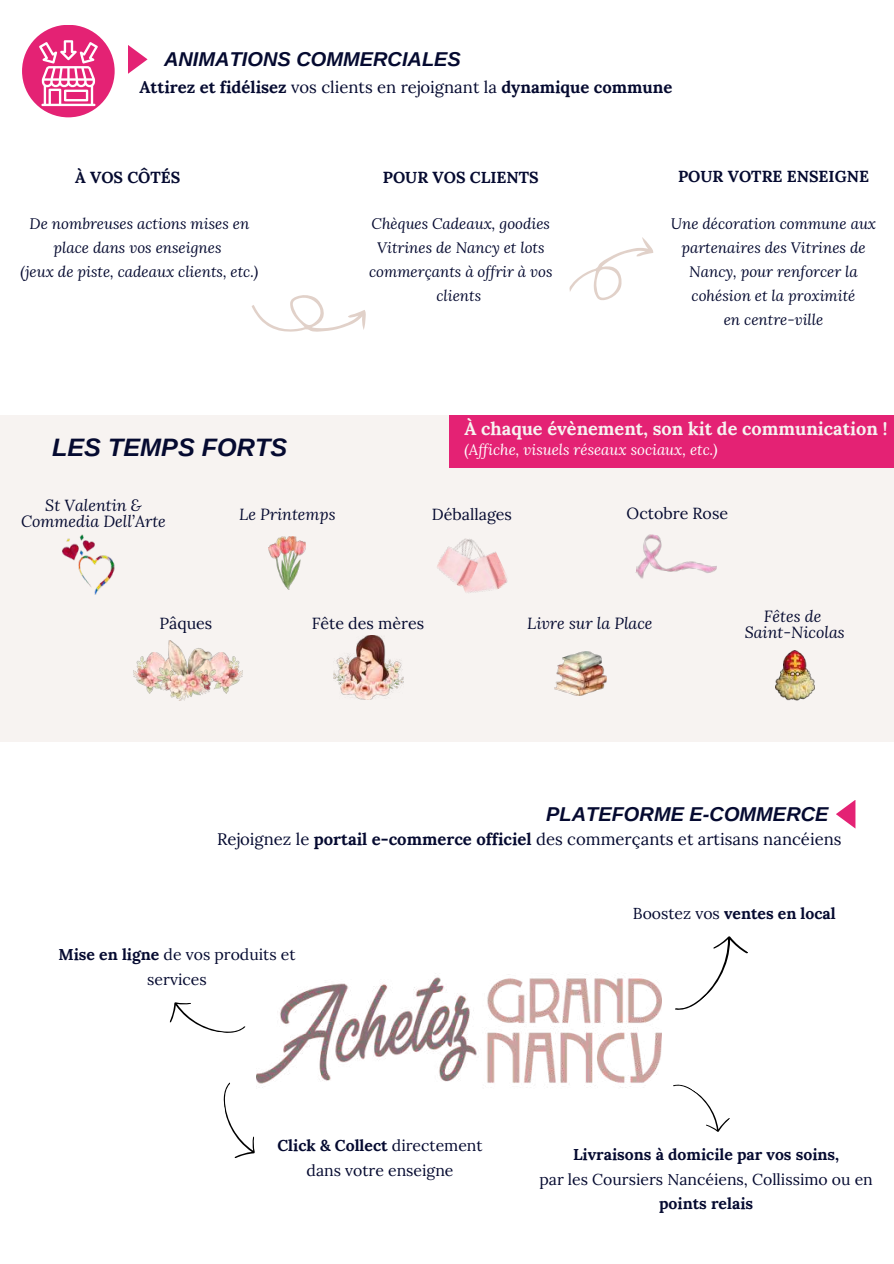
<style>
.page{position:relative;width:894px;height:1264px;background:#fff}
.page>*{position:absolute;margin:0;border:0;box-sizing:border-box;transform-origin:0 0}
.t1{font:italic 700 25.2px "Arimo";color:#050a30}
.t2{font:italic 700 19.95px "Arimo";color:#050a30}
.t3{font:700 18.15px "Lora";color:#f7f3f1}
.t4{font:16.65px "Lora";color:#050a30}
.t5{font:700 16.65px "Lora";color:#050a30}
.t6{font:italic 16.05px/16px "Lora";color:#050a30;text-align:center}
.t7{font:16.05px "Lora";color:#050a30}
.t8{font:700 15.9px "Lora";color:#050a30}
.t9{font:15.75px/25px "Lora";color:#050a30;text-align:center}
.t10{font:700 15.75px "Lora";color:#050a30}
.t11{font:italic 15.15px/23.9px "Lora";color:#050a30;text-align:center}
.t12{font:italic 15px "Lora";color:#fff}
.s1{font-weight:400}
.s2{font-weight:700}
</style>
<div class="page">
<div style="left:0;top:415px;width:893px;height:326px;background:#f7f3f1"></div>
<svg style="left:836px;top:800px;width:19px;height:28px"></svg>
<div style="left:22px;top:25px;width:93px;height:92px;background:#e42274;border-radius:50%"></div>
<svg style="left:39px;top:40px;width:59px;height:66px"></svg>
<img style="left:215px;top:652px;width:27px;height:41px">
<img style="left:133px;top:652px;width:24px;height:41px">
<img style="left:157px;top:641px;width:58px;height:59px">
<img style="left:333px;top:635px;width:70px;height:64px">
<img style="left:554px;top:652px;width:52px;height:43px">
<img style="left:775px;top:651px;width:39px;height:49px">
<svg style="left:128px;top:45px;width:19px;height:29px"></svg>
<div style="left:449px;top:415px;width:444px;height:53px;background:#e42274"></div>
<img style="left:269px;top:536px;width:37px;height:53px">
<img style="left:62px;top:534px;width:53px;height:61px">
<img style="left:635px;top:534px;width:82px;height:45px">
<img style="left:464px;top:551px;width:44px;height:42px">
<img style="left:437px;top:538px;width:48px;height:51px">
<svg style="left:251px;top:295px;width:115px;height:37px"></svg>
<svg style="left:569px;top:237px;width:85px;height:63px"></svg>
<img style="left:257px;top:977px;width:404px;height:111px">
<svg style="left:223px;top:1079px;width:34px;height:79px"></svg>
<svg style="left:169px;top:1002px;width:77px;height:31px"></svg>
<svg style="left:661px;top:936px;width:87px;height:74px"></svg>
<svg style="left:673px;top:1084px;width:57px;height:48px"></svg>
<h2 class="t2" style="left:164px;top:48px;width:298px">ANIMATIONS COMMERCIALES</h2>
<p class="t5" style="left:139px;top:77px;width:534px">Attirez et fidélisez <span class="s1">vos clients en rejoignant la</span> dynamique commune</p>
<p class="t8" style="left:75px;top:167px;width:107px">À VOS CÔTÉS</p>
<p class="t8" style="left:382px;top:167px;width:157px">POUR VOS CLIENTS</p>
<p class="t11" style="left:21px;top:212px;width:239px">De nombreuses actions mises en place dans vos enseignes<br>(jeux de piste, cadeaux clients, etc.)</p>
<p class="t11" style="left:369px;top:212px;width:185px">Chèques Cadeaux, goodies<br>Vitrines de Nancy et lots commerçants à offrir à vos clients</p>
<p class="t8" style="left:677px;top:166px;width:192px">POUR VOTRE ENSEIGNE</p>
<p class="t11" style="left:670px;top:212px;width:207px">Une décoration commune aux partenaires des Vitrines de<br>Nancy, pour renforcer la cohésion et la proximité<br>en centre-ville</p>
<h1 class="t1" style="left:52px;top:433px;width:236px">LES TEMPS FORTS</h1>
<p class="t6" style="left:21px;top:497px;width:146px">St Valentin &amp;<br>Commedia Dell’Arte</p>
<p class="t6" style="left:239px;top:505px;width:98px">Le Printemps</p>
<p class="t3" style="left:464px;top:417px;width:424px">À chaque évènement, son kit de communication !</p>
<p class="t12" style="left:464px;top:439px;width:255px">(Affiche, visuels réseaux sociaux, etc.)</p>
<p class="t7" style="left:431px;top:503px;width:82px">Déballages</p>
<p class="t7" style="left:626px;top:502px;width:103px">Octobre Rose</p>
<p class="t7" style="left:159px;top:612px;width:54px">Pâques</p>
<p class="t7" style="left:312px;top:612px;width:114px">Fête des mères</p>
<p class="t6" style="left:527px;top:614px;width:127px">Livre sur la Place</p>
<p class="t6" style="left:744px;top:608px;width:101px">Fêtes de<br>Saint-Nicolas</p>
<h2 class="t2" style="left:546px;top:802px;width:284px">PLATEFORME E-COMMERCE</h2>
<p class="t4" style="left:217px;top:828px;width:625px">Rejoignez le <span class="s2">portail e-commerce officiel</span> des commerçants et artisans nancéiens</p>
<p class="t9" style="left:58px;top:941px;width:238px"><span class="s2">Mise en ligne</span> de vos produits et services</p>
<p class="t10" style="left:632px;top:902px;width:204px"><span class="s1">Boostez vos</span> ventes en local</p>
<p class="t9" style="left:277px;top:1133px;width:207px"><span class="s2">Click &amp; Collect</span> directement dans votre enseigne</p>
<p class="t10" style="left:573px;top:1143px;width:267px">Livraisons à domicile par vos soins,</p>
<p class="t9" style="left:539px;top:1166px;width:335px">par les Coursiers Nancéiens, Collissimo ou en</p>
<p class="t10" style="left:659px;top:1193px;width:95px">points relais</p>
</div>
